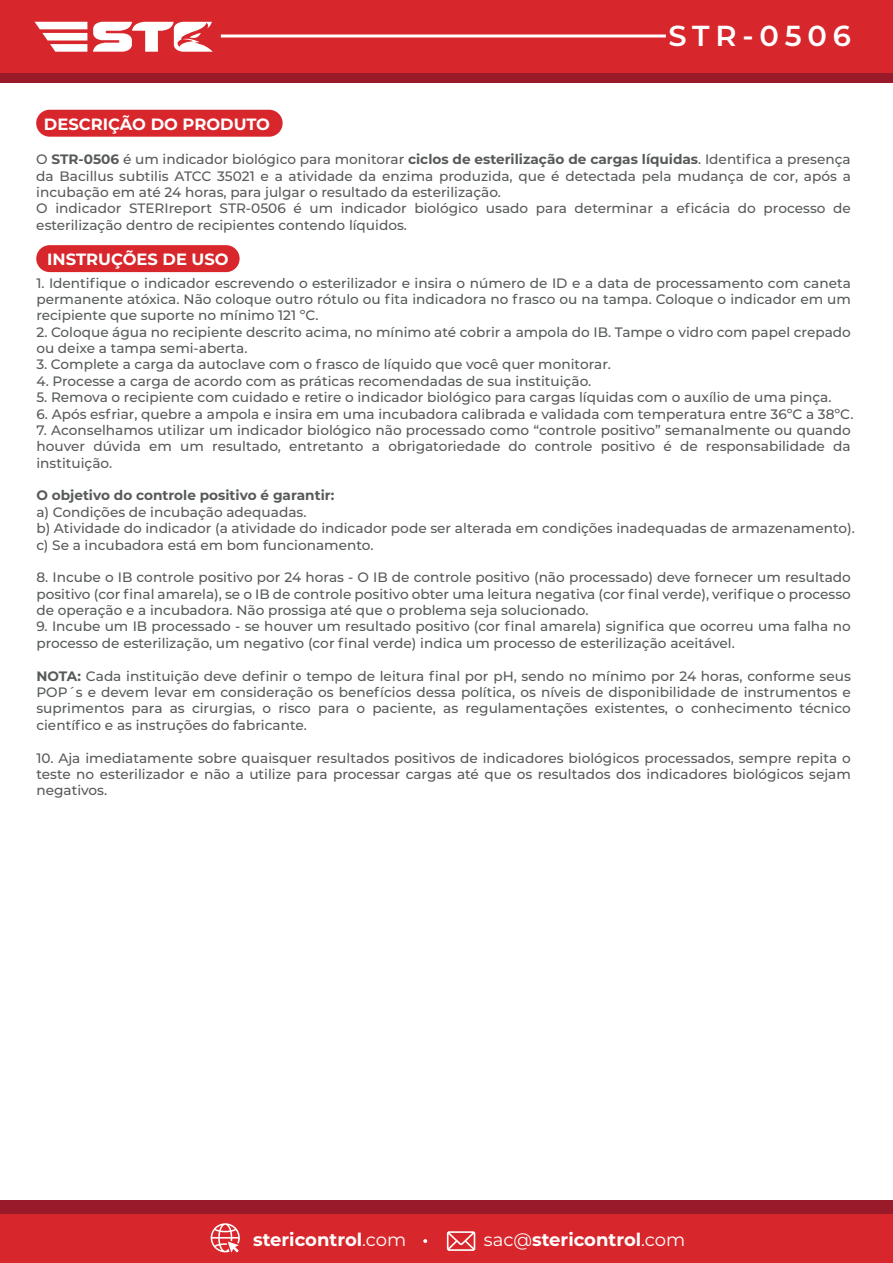
<style>
.page{position:relative;width:893px;height:1263px;background:#fff}
.page>*{position:absolute;margin:0;border:0;box-sizing:border-box;transform-origin:0 0}
.t1{font:600 28.95px "Montserrat";letter-spacing:.2em;color:#fff}
.t2{font:700 18px "Montserrat";color:#fff}
.t3{font:700 16.35px "Montserrat";color:#fff}
.t4{font:500 13.65px/16.4px "Montserrat";color:#575a5b;text-align:justify}
.t5{font:700 13.65px "Montserrat";color:#575a5b}
.s1{font-weight:700}
.s2{font-weight:400}
</style>
<div class="page">
<div style="left:36px;top:110px;width:247px;height:27px;background:#d8272c;border-radius:13px"></div>
<div style="left:0;top:20px;width:893px;height:63px;background:#991b29"></div>
<div style="left:0;top:0;width:893px;height:73px;background:#d8272c"></div>
<svg style="left:221px;top:34px;width:445px;height:4px;background:#f4c8ca"></svg>
<svg style="left:93px;top:22px;width:120px;height:30px"></svg>
<svg style="left:35px;top:22px;width:52px;height:30px"></svg>
<div style="left:36px;top:245px;width:204px;height:27px;background:#d8272c;border-radius:13px"></div>
<div style="left:0;top:1214px;width:893px;height:49px;background:#d8272c"></div>
<div style="left:0;top:1200px;width:893px;height:14px;background:#991b29"></div>
<svg style="left:447px;top:1231px;width:28px;height:20px"></svg>
<svg style="left:211px;top:1223px;width:29px;height:29px"></svg>
<svg style="left:423px;top:1239px;width:4px;height:4px"></svg>
<p class="t3" style="left:44px;top:112px;width:228px">DESCRIÇÃO DO PRODUTO</p>
<h1 class="t1" style="left:668px;top:16px;width:184px">STR-0506</h1>
<p class="t4" style="left:36px;top:151px;width:816px;text-align:left">O <span class="s1">STR-0506</span> é um indicador biológico para monitorar <span class="s1">ciclos de esterilização de cargas líquidas</span>. Identifica a presença da Bacillus subtilis ATCC 35021 e a atividade da enzima produzida, que é detectada pela mudança de cor, após a incubação em até 24 horas, para julgar o resultado da esterilização.<br>O indicador STERIreport STR-0506 é um indicador biológico usado para determinar a eficácia do processo de esterilização dentro de recipientes contendo líquidos.</p>
<p class="t3" style="left:47px;top:247px;width:183px">INSTRUÇÕES DE USO</p>
<p class="t4" style="left:36px;top:274px;width:816px">1. Identifique o indicador escrevendo o esterilizador e insira o número de ID e a data de processamento com caneta permanente atóxica. Não coloque outro rótulo ou fita indicadora no frasco ou na tampa. Coloque o indicador em um recipiente que suporte no mínimo 121 ºC.</p>
<p class="t4" style="left:36px;top:323px;width:816px">2. Coloque água no recipiente descrito acima, no mínimo até cobrir a ampola do IB. Tampe o vidro com papel crepado ou deixe a tampa semi-aberta.</p>
<p class="t4" style="left:36px;top:356px;width:576px">3. Complete a carga da autoclave com o frasco de líquido que você quer monitorar.</p>
<p class="t4" style="left:36px;top:372px;width:556px">4. Processe a carga de acordo com as práticas recomendadas de sua instituição.</p>
<p class="t4" style="left:36px;top:389px;width:797px">5. Remova o recipiente com cuidado e retire o indicador biológico para cargas líquidas com o auxílio de uma pinça.</p>
<p class="t4" style="left:36px;top:405px;width:819px">6. Após esfriar, quebre a ampola e insira em uma incubadora calibrada e validada com temperatura entre 36ºC a 38ºC.</p>
<p class="t4" style="left:36px;top:421px;width:816px">7. Aconselhamos utilizar um indicador biológico não processado como “controle positivo” semanalmente ou quando houver dúvida em um resultado, entretanto a obrigatoriedade do controle positivo é de responsabilidade da instituição.</p>
<p class="t5" style="left:36px;top:486px;width:299px">O objetivo do controle positivo é garantir:</p>
<p class="t4" style="left:36px;top:503px;width:820px;text-align:left">a) Condições de incubação adequadas.<br>b) Atividade do indicador (a atividade do indicador pode ser alterada em condições inadequadas de armazenamento). c) Se a incubadora está em bom funcionamento.</p>
<p class="t4" style="left:36px;top:569px;width:816px">8. Incube o IB controle positivo por 24 horas - O IB de controle positivo (não processado) deve fornecer um resultado positivo (cor final amarela), se o IB de controle positivo obter uma leitura negativa (cor final verde), verifique o processo de operação e a incubadora. Não prossiga até que o problema seja solucionado.</p>
<p class="t4" style="left:36px;top:618px;width:816px">9. Incube um IB processado - se houver um resultado positivo (cor final amarela) significa que ocorreu uma falha no processo de esterilização, um negativo (cor final verde) indica um processo de esterilização aceitável.</p>
<p class="t4" style="left:36px;top:667px;width:816px"><span class="s1">NOTA:</span> Cada instituição deve definir o tempo de leitura final por pH, sendo no mínimo por 24 horas, conforme seus POP´s e devem levar em consideração os benefícios dessa política, os níveis de disponibilidade de instrumentos e suprimentos para as cirurgias, o risco para o paciente, as regulamentações existentes, o conhecimento técnico científico e as instruções do fabricante.</p>
<p class="t4" style="left:36px;top:749px;width:816px">10. Aja imediatamente sobre quaisquer resultados positivos de indicadores biológicos processados, sempre repita o teste no esterilizador e não a utilize para processar cargas até que os resultados dos indicadores biológicos sejam negativos.</p>
<h2 class="t2" style="left:253px;top:1226px;width:155px">stericontrol<span class="s2">.com</span></h2>
<h2 class="t2" style="left:484px;top:1226px;width:203px"><span class="s2">sac@</span>stericontrol<span class="s2">.com</span></h2>
</div>
